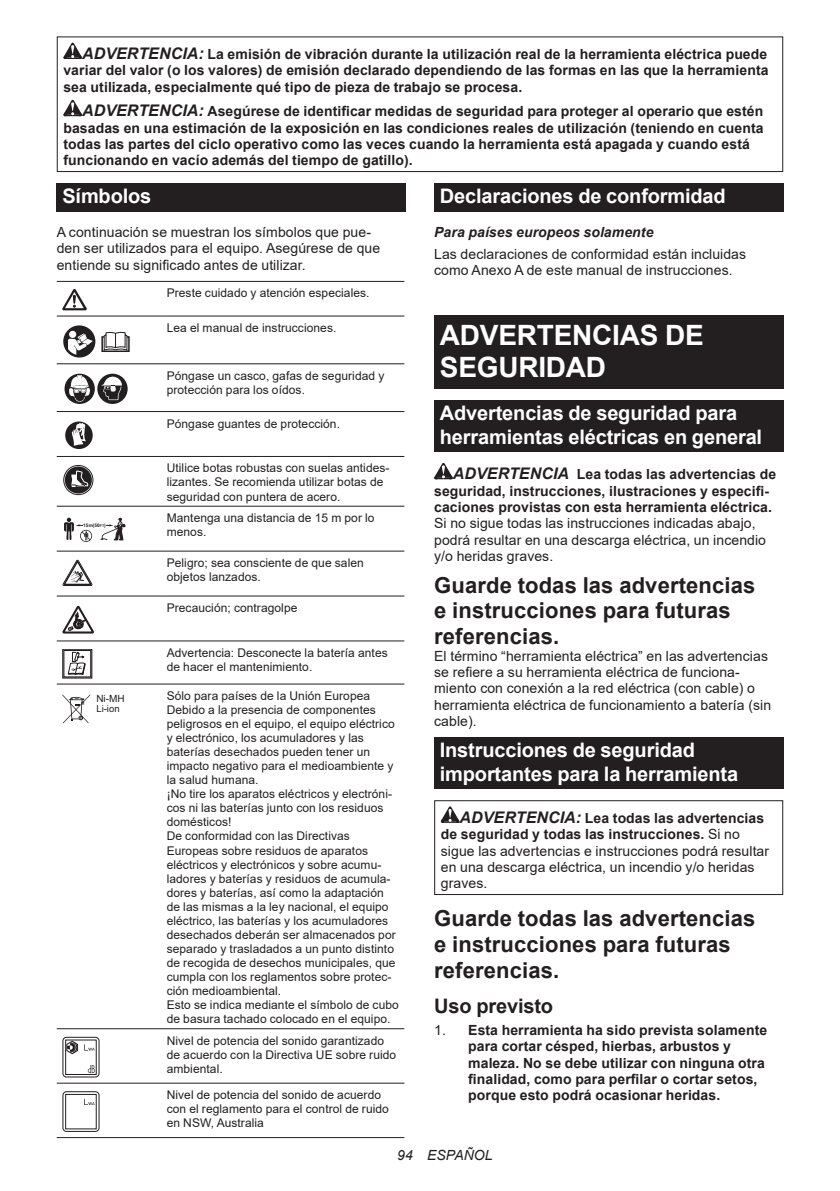
<style>
.page{position:relative;width:840px;height:1191px;background:#fff}
.page>*{position:absolute;margin:0;border:0;box-sizing:border-box;transform-origin:0 0}
.t1{font:700 28px/32.8px "Arial";letter-spacing:-.01em;color:#fff}
.t2{font:700 22px/25.8px "Arial";letter-spacing:.005em;color:#231f20}
.t3{font:700 20px/23.4px "Arial";letter-spacing:-.01em;color:#fff}
.t4{font:700 20px "Arial";letter-spacing:-.01em;color:#231f20}
.t5{font:700 14px/16.4px "Arial";letter-spacing:.005em;color:#231f20}
.t6{font:14px/16.4px "Arial";letter-spacing:.005em;color:#231f20}
.t7{font:italic 700 14px "Arial";letter-spacing:.005em;color:#231f20}
.t8{font:italic 14px "Arial";letter-spacing:.005em;color:#231f20}
.t9{font:12px/14px "Arial";letter-spacing:.005em;color:#231f20}
.t10{font:10px "Arial";color:#231f20}
.t11{font:9.6px "Arial";color:#231f20}
.t12{font:700 4.8px "Arial";color:#231f20}
.s1{font-style:italic;font-size:16px}
.s2{font-size:3.6px}
.s3{font-weight:700;font-style:italic;font-size:16px}
.s4{font-weight:700}
.s5{font-weight:400}
</style>
<div class="page">
<svg style="left:63px;top:43px;width:19px;height:16px"></svg>
<svg style="left:63px;top:100px;width:19px;height:16px"></svg>
<div style="left:57px;top:36px;width:725px;height:136px;border:1px solid #231f20"></div>
<div style="left:57px;top:183px;width:348px;height:29px;background:#231f20"></div>
<hr style="left:57px;top:281px;width:104px;height:1px;background:#231f20">
<hr style="left:161px;top:281px;width:243px;height:1px;background:#231f20">
<hr style="left:57px;top:315px;width:104px;height:1px;background:#231f20">
<hr style="left:161px;top:315px;width:243px;height:1px;background:#231f20">
<hr style="left:57px;top:363px;width:104px;height:1px;background:#231f20">
<hr style="left:161px;top:363px;width:243px;height:1px;background:#231f20">
<hr style="left:57px;top:411px;width:104px;height:1px;background:#231f20">
<hr style="left:161px;top:411px;width:243px;height:1px;background:#231f20">
<hr style="left:57px;top:456px;width:104px;height:1px;background:#231f20">
<hr style="left:161px;top:456px;width:243px;height:1px;background:#231f20">
<hr style="left:57px;top:506px;width:104px;height:1px;background:#231f20">
<hr style="left:161px;top:506px;width:243px;height:1px;background:#231f20">
<hr style="left:57px;top:550px;width:104px;height:1px;background:#231f20">
<hr style="left:161px;top:550px;width:243px;height:1px;background:#231f20">
<hr style="left:57px;top:595px;width:104px;height:1px;background:#231f20">
<hr style="left:161px;top:595px;width:243px;height:1px;background:#231f20">
<hr style="left:57px;top:640px;width:104px;height:1px;background:#231f20">
<hr style="left:161px;top:640px;width:243px;height:1px;background:#231f20">
<hr style="left:57px;top:683px;width:104px;height:1px;background:#231f20">
<hr style="left:161px;top:683px;width:243px;height:1px;background:#231f20">
<hr style="left:57px;top:1028px;width:104px;height:1px;background:#231f20">
<hr style="left:161px;top:1028px;width:243px;height:1px;background:#231f20">
<hr style="left:57px;top:1082px;width:104px;height:1px;background:#231f20">
<hr style="left:161px;top:1082px;width:243px;height:1px;background:#231f20">
<hr style="left:57px;top:1137px;width:104px;height:1px;background:#231f20">
<hr style="left:161px;top:1137px;width:243px;height:1px;background:#231f20">
<svg style="left:62px;top:289px;width:25px;height:21px"></svg>
<svg style="left:63px;top:325px;width:32px;height:33px"></svg>
<svg style="left:101px;top:332px;width:29px;height:20px"></svg>
<svg style="left:64px;top:374px;width:31px;height:30px"></svg>
<svg style="left:69px;top:374px;width:59px;height:30px"></svg>
<div style="left:65px;top:421px;width:28px;height:28px;background:#231f20;border-radius:50%"></div>
<svg style="left:72px;top:423px;width:15px;height:23px"></svg>
<div style="left:65px;top:466px;width:27px;height:27px;background:#231f20;border-radius:50%"></div>
<div style="left:63px;top:465px;width:30px;height:30px;border:1px solid #231f20;border-radius:50%"></div>
<svg style="left:71px;top:465px;width:17px;height:29px"></svg>
<svg style="left:80px;top:530px;width:12px;height:12px"></svg>
<svg style="left:64px;top:517px;width:26px;height:23px"></svg>
<svg style="left:99px;top:517px;width:27px;height:24px"></svg>
<svg style="left:62px;top:560px;width:30px;height:26px"></svg>
<svg style="left:62px;top:606px;width:32px;height:27px"></svg>
<svg style="left:62px;top:649px;width:30px;height:29px"></svg>
<svg style="left:62px;top:694px;width:28px;height:29px"></svg>
<svg style="left:84px;top:1044px;width:10px;height:6px"></svg>
<div style="left:65px;top:1039px;width:31px;height:35px;border:1px solid #231f20"></div>
<svg style="left:88px;top:1065px;width:7px;height:8px"></svg>
<svg style="left:66px;top:1040px;width:12px;height:14px"></svg>
<div style="left:62px;top:1036px;width:37px;height:41px;border:1px solid #231f20;border-radius:4px"></div>
<svg style="left:84px;top:1098px;width:10px;height:7px"></svg>
<div style="left:65px;top:1094px;width:31px;height:35px;border:1px solid #231f20"></div>
<div style="left:62px;top:1091px;width:37px;height:41px;border:1px solid #231f20;border-radius:4px"></div>
<div style="left:434px;top:183px;width:348px;height:29px;background:#231f20"></div>
<div style="left:434px;top:315px;width:348px;height:74px;background:#231f20"></div>
<div style="left:434px;top:400px;width:348px;height:52px;background:#231f20"></div>
<svg style="left:434px;top:463px;width:18px;height:16px"></svg>
<div style="left:434px;top:737px;width:348px;height:52px;background:#231f20"></div>
<svg style="left:440px;top:806px;width:19px;height:17px"></svg>
<div style="left:434px;top:800px;width:348px;height:95px;border:1px solid #231f20"></div>
<p class="t5" style="left:63px;top:46px;width:706px;text-align:justify;text-indent:19px"><span class="s1">ADVERTENCIA:</span> La emisión de vibración durante la utilización real de la herramienta eléctrica puede variar del valor (o los valores) de emisión declarado dependiendo de las formas en las que la herramienta sea utilizada, especialmente qué tipo de pieza de trabajo se procesa.</p>
<p class="t5" style="left:63px;top:103px;width:701px;text-indent:19px"><span class="s1">ADVERTENCIA:</span> Asegúrese de identificar medidas de seguridad para proteger al operario que estén basadas en una estimación de la exposición en las condiciones reales de utilización (teniendo en cuenta todas las partes del ciclo operativo como las veces cuando la herramienta está apagada y cuando está funcionando en vacío además del tiempo de gatillo).</p>
<h3 class="t3" style="left:62px;top:185px;width:90px">Símbolos</h3>
<p class="t6" style="left:57px;top:224px;width:325px">A continuación se muestran los símbolos que pue&shy;den ser utilizados para el equipo. Asegúrese de que entiende su significado antes de utilizar.</p>
<p class="t9" style="left:167px;top:286px;width:204px">Preste cuidado y atención especiales.</p>
<p class="t9" style="left:167px;top:321px;width:171px">Lea el manual de instrucciones.</p>
<p class="t9" style="left:167px;top:368px;width:219px">Póngase un casco, gafas de seguridad y protección para los oídos.</p>
<p class="t9" style="left:167px;top:416px;width:175px">Póngase guantes de protección.</p>
<p class="t9" style="left:167px;top:461px;width:224px">Utilice botas robustas con suelas antides&shy;lizantes. Se recomienda utilizar botas de seguridad con puntera de acero.</p>
<p class="t12" style="left:83px;top:522px;width:24px">15m(50<span class="s2">FT</span>)</p>
<p class="t9" style="left:167px;top:511px;width:209px">Mantenga una distancia de 15 m por lo menos.</p>
<p class="t9" style="left:167px;top:556px;width:198px">Peligro; sea consciente de que salen objetos lanzados.</p>
<p class="t9" style="left:167px;top:600px;width:132px">Precaución; contragolpe</p>
<p class="t9" style="left:167px;top:645px;width:222px">Advertencia: Desconecte la batería antes de hacer el mantenimiento.</p>
<p class="t10" style="left:96px;top:692px;width:30px">Ni-MH</p>
<p class="t11" style="left:96px;top:702px;width:25px">Li-ion</p>
<h3 class="t3" style="left:439px;top:185px;width:287px">Declaraciones de conformidad</h3>
<p class="t7" style="left:434px;top:222px;width:221px">Para países europeos solamente</p>
<p class="t6" style="left:434px;top:246px;width:313px">Las declaraciones de conformidad están incluidas como Anexo A de este manual de instrucciones.</p>
<h1 class="t1" style="left:439px;top:319px;width:265px">ADVERTENCIAS DE<br>SEGURIDAD</h1>
<h3 class="t3" style="left:439px;top:401px;width:323px">Advertencias de seguridad para herramientas eléctricas en general</h3>
<p class="t5" style="left:434px;top:466px;width:343px;text-indent:19px"><span class="s1">ADVERTENCIA</span> Lea todas las advertencias de seguridad, instrucciones, ilustraciones y especifi&shy;caciones provistas con esta herramienta eléctrica.</p>
<p class="t6" style="left:434px;top:515px;width:333px">Si no sigue todas las instrucciones indicadas abajo, podrá resultar en una descarga eléctrica, un incendio y/o heridas graves.</p>
<h2 class="t2" style="left:434px;top:572px;width:322px">Guarde todas las advertencias e instrucciones para futuras referencias.</h2>
<p class="t6" style="left:434px;top:647px;width:338px">El término “herramienta eléctrica” en las advertencias se refiere a su herramienta eléctrica de funciona&shy;miento con conexión a la red eléctrica (con cable) o herramienta eléctrica de funcionamiento a batería (sin cable).</p>
<h3 class="t3" style="left:439px;top:739px;width:299px">Instrucciones de seguridad importantes para la herramienta</h3>
<p class="t6" style="left:440px;top:809px;width:329px;text-indent:19px"><span class="s3">ADVERTENCIA:</span> <span class="s4">Lea todas las advertencias de seguridad y todas las instrucciones.</span> Si no sigue las advertencias e instrucciones podrá resultar en una descarga eléctrica, un incendio y/o heridas graves.</p>
<h2 class="t2" style="left:434px;top:906px;width:322px">Guarde todas las advertencias e instrucciones para futuras referencias.</h2>
<h3 class="t4" style="left:434px;top:991px;width:120px">Uso previsto</h3>
<p class="t5" style="left:468px;top:1021px;width:300px;text-indent:-34px"><span class="s5">1.</span> Esta herramienta ha sido prevista solamente para cortar césped, hierbas, arbustos y maleza. No se debe utilizar con ninguna otra finalidad, como para perfilar o cortar setos, porque esto podrá ocasionar heridas.</p>
<p class="t9" style="left:167px;top:688px;width:233px">Sólo para países de la Unión Europea Debido a la presencia de componentes peligrosos en el equipo, el equipo eléctrico y electrónico, los acumuladores y las baterías desechados pueden tener un impacto negativo para el medioambiente y la salud humana.<br>¡No tire los aparatos eléctricos y electróni&shy;cos ni las baterías junto con los residuos domésticos!<br>De conformidad con las Directivas Europeas sobre residuos de aparatos eléctricos y electrónicos y sobre acumu&shy;ladores y baterías y residuos de acumula&shy;dores y baterías, así como la adaptación de las mismas a la ley nacional, el equipo eléctrico, las baterías y los acumuladores desechados deberán ser almacenados por separado y trasladados a un punto distinto de recogida de desechos municipales, que cumpla con los reglamentos sobre protec&shy;ción medioambiental.<br>Esto se indica mediante el símbolo de cubo de basura tachado colocado en el equipo.</p>
<p class="t9" style="left:167px;top:1033px;width:231px">Nivel de potencia del sonido garantizado de acuerdo con la Directiva UE sobre ruido ambiental.</p>
<p class="t9" style="left:167px;top:1087px;width:224px">Nivel de potencia del sonido de acuerdo con el reglamento para el control de ruido en NSW, Australia</p>
<p class="t8" style="left:397px;top:1146px;width:97px">94 ESPAÑOL</p>
</div>
